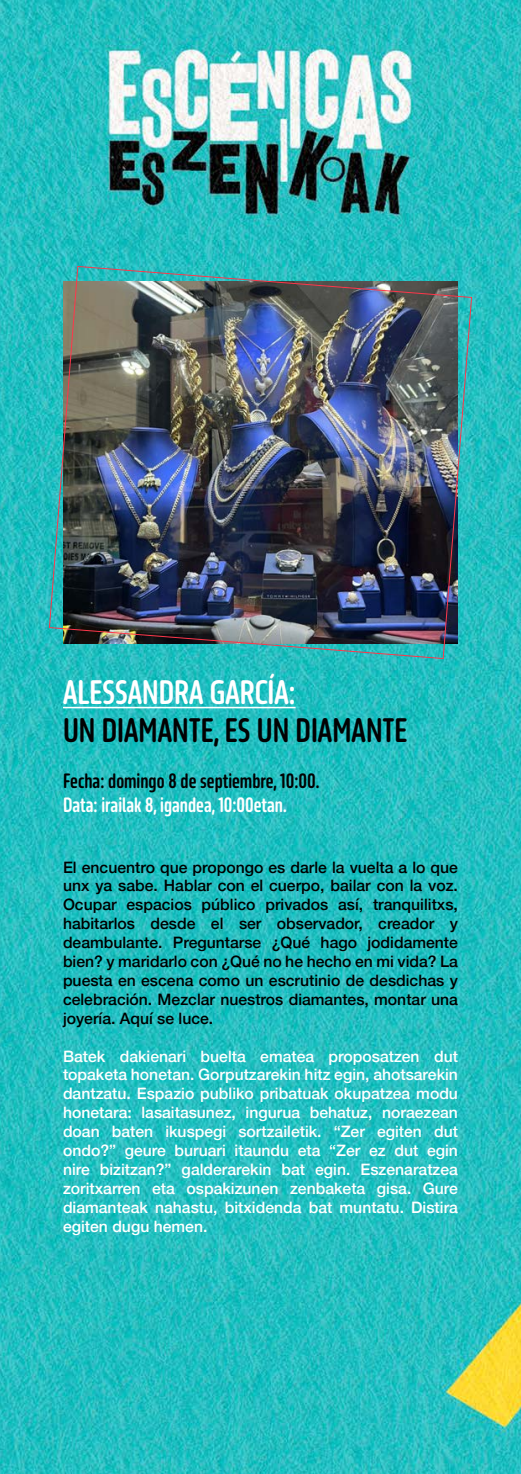
<style>
.page{position:relative;width:521px;height:1474px;background:#fff}
.page>*{position:absolute;margin:0;border:0;box-sizing:border-box;transform-origin:0 0}
.t1{font:700 31.5px "October Compressed DL";color:#020203}
.t2{font:700 31.5px "October Compressed DL";color:#fff}
.t3{font:700 19.25px/23.1px "October Compressed DL";color:#fff}
.t4{font:500 15.75px/18.9px "Helvetica Neue";color:#fff;text-align:justify}
.t5{font:500 15.75px/18.9px "Helvetica Neue";color:#000;text-align:justify}
.s1{color:#000}
.s2{color:#020203}
</style>
<div class="page">
<img style="left:0;top:0;width:521px;height:1473px">
<hr style="left:63px;top:706px;width:233px;height:2px;background:#fff">
<img style="left:48px;top:265px;width:424px;height:394px">
<h1 class="t2" style="left:63px;top:672px;width:234px">ALESSANDRA GARCÍA:</h1>
<h1 class="t1" style="left:63px;top:710px;width:346px">UN DIAMANTE, ES UN DIAMANTE</h1>
<p class="t3" style="left:63px;top:770px;width:258px"><span class="s1">Fecha:</span> <span class="s2">domingo 8 de septiembre, 10:00.<br></span>Data: irailak 8, igandea, 10:00etan.</p>
<p class="t5" style="left:63px;top:856px;width:396px">El encuentro que propongo es darle la vuelta a lo que unx ya sabe. Hablar con el cuerpo, bailar con la voz.<br>Ocupar espacios público privados así, tranquilitxs, habitarlos desde el ser observador, creador y deambulante. Preguntarse ¿Qué hago jodidamente bien? y maridarlo con ¿Qué no he hecho en mi vida? La puesta en escena como un escrutinio de desdichas y celebración. Mezclar nuestros diamantes, montar una joyería. Aquí se luce.</p>
<p class="t4" style="left:63px;top:1045px;width:396px">Batek dakienari buelta ematea proposatzen dut topaketa honetan. Gorputzarekin hitz egin, ahotsarekin dantzatu. Espazio publiko pribatuak okupatzea modu honetara: lasaitasunez, ingurua behatuz, noraezean doan baten ikuspegi sortzailetik. “Zer egiten dut ondo?” geure buruari itaundu eta “Zer ez dut egin nire bizitzan?” galderarekin bat egin. Eszenaratzea zoritxarren eta ospakizunen zenbaketa gisa. Gure diamanteak nahastu, bitxidenda bat muntatu. Distira egiten dugu hemen.</p>
</div>
